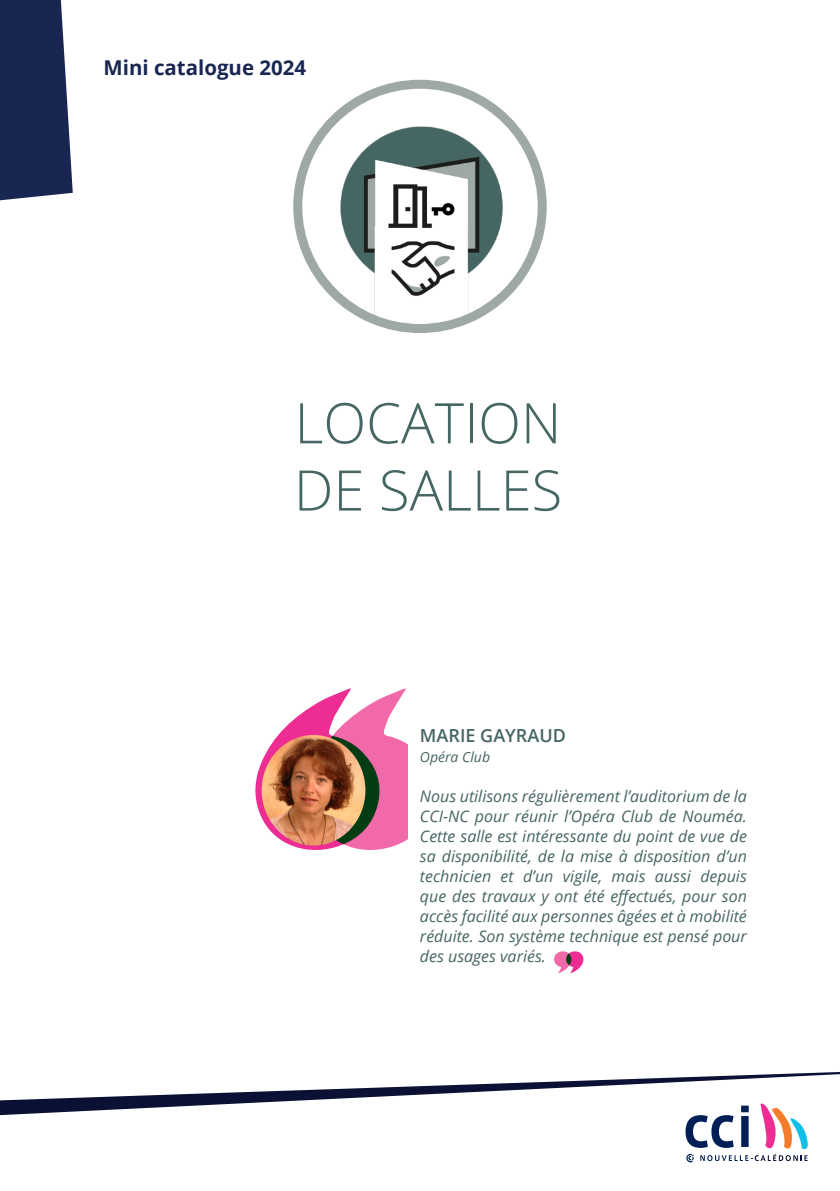
<style>
.page{position:relative;width:840px;height:1191px;background:#fff}
.page>*{position:absolute;margin:0;border:0;box-sizing:border-box;transform-origin:0 0}
.t1{font:300 56px/67.2px "Open Sans";color:#466663}
.t2{font:700 20.4px "Open Sans";color:#192752}
.t3{font:600 18px "Open Sans";color:#466663}
.t4{font:italic 16px/20px "Open Sans";color:#466663;text-align:justify}
.t5{font:italic 14px "Open Sans";color:#466663}
</style>
<div class="page">
<svg style="left:0;top:1072px;width:839px;height:90px"></svg>
<svg style="left:255px;top:688px;width:153px;height:162px"></svg>
<img style="left:261px;top:735px;width:104px;height:110px">
<svg style="left:554px;top:951px;width:29px;height:22px"></svg>
<img style="left:297px;top:84px;width:245px;height:244px;border-radius:122px">
<div style="left:293px;top:80px;width:253px;height:253px;border:9px solid #9ea8a7;border-radius:50%"></div>
<svg style="left:0;top:0;width:73px;height:200px;background:#303b63"></svg>
<p class="t2" style="left:103px;top:53px;width:204px">Mini catalogue 2024</p>
<p class="t1" style="left:294px;top:388px;width:270px">LOCATION<br>DE SALLES</p>
<p class="t3" style="left:420px;top:723px;width:147px">MARIE GAYRAUD</p>
<p class="t5" style="left:420px;top:747px;width:72px">Opéra Club</p>
<p class="t4" style="left:420px;top:785px;width:328px">Nous utilisons régulièrement l’auditorium de la CCI-NC pour réunir l’Opéra Club de Nouméa.<br>Cette salle est intéressante du point de vue de sa disponibilité, de la mise à disposition d’un technicien et d’un vigile, mais aussi depuis que des travaux y ont été effectués, pour son accès facilité aux personnes âgées et à mobilité réduite. Son système technique est pensé pour des usages variés.</p>
</div>
